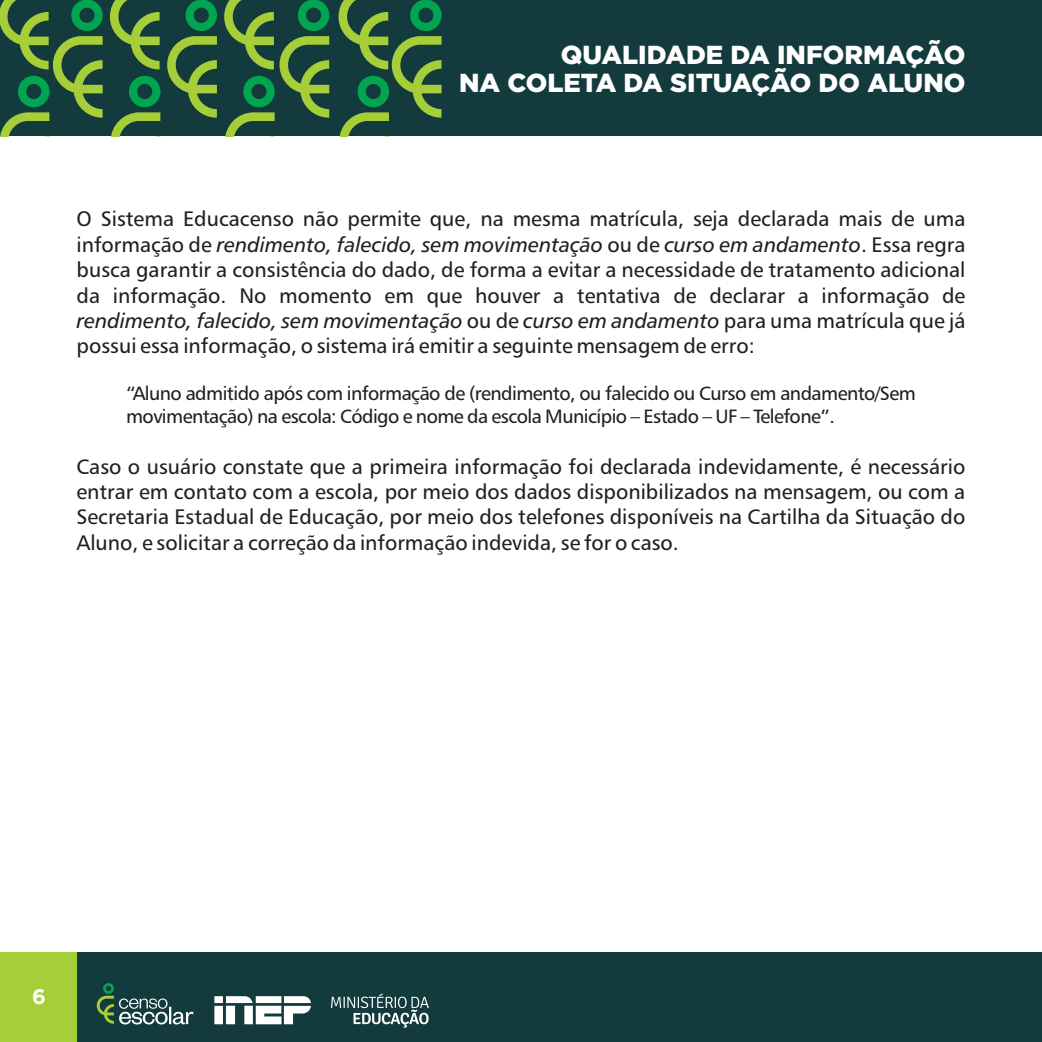
<style>
.page{position:relative;width:1042px;height:1042px;background:#fff}
.page>*{position:absolute;margin:0;border:0;box-sizing:border-box;transform-origin:0 0}
.t1{font:900 26.07px/28.3px "Gotham";color:#fff;text-align:right}
.t2{font:21px/25.4px "Humanist 777 BT Roman B";color:#231f20}
.t3{font:21px "Humanist 777 BT Italic B";color:#231f20}
.t4{font:700 21px "Gotham";color:#fff}
.t5{font:19.25px/23.3px "Humanist 777 BT Roman B";letter-spacing:-.03em;color:#231f20}
.s1{font-family:"Humanist 777 BT Roman B"}
</style>
<div class="page">
<div style="left:0;top:0;width:1042px;height:136px;background:#133a3d"></div>
<div style="left:0;top:952px;width:1042px;height:90px;background:#133a3d"></div>
<svg style="left:331px;top:993px;width:98px;height:34px"></svg>
<svg style="left:214px;top:996px;width:97px;height:28px"></svg>
<svg style="left:97px;top:983px;width:96px;height:41px"></svg>
<div style="left:0;top:952px;width:77px;height:90px;background:#a6ce39"></div>
<svg style="left:110px;top:0;width:50px;height:69px"></svg>
<svg style="left:338px;top:0;width:104px;height:136px"></svg>
<svg style="left:167px;top:0;width:50px;height:118px"></svg>
<svg style="left:224px;top:0;width:105px;height:136px"></svg>
<svg style="left:111px;top:76px;width:49px;height:60px"></svg>
<svg style="left:0;top:0;width:103px;height:136px"></svg>
<p class="t1" style="left:459px;top:42px;width:508px">QUALIDADE DA INFORMAÇÃO<br>NA COLETA DA SITUAÇÃO DO ALUNO</p>
<p class="t2" style="left:77px;top:208px;width:890px">O Sistema Educacenso não permite que, na mesma matrícula, seja declarada mais de uma</p>
<p class="t3" style="left:77px;top:236px;width:890px"><span class="s1">informação de</span> rendimento, falecido, sem movimentação <span class="s1">ou de</span> curso em andamento<span class="s1">. Essa regra</span></p>
<p class="t2" style="left:77px;top:259px;width:890px">busca garantir a consistência do dado, de forma a evitar a necessidade de tratamento adicional da informação. No momento em que houver a tentativa de declarar a informação de</p>
<p class="t3" style="left:77px;top:312px;width:890px">rendimento, falecido, sem movimentação <span class="s1">ou de</span> curso em andamento <span class="s1">para uma matrícula que já</span></p>
<p class="t2" style="left:77px;top:335px;width:679px">possui essa informação, o sistema irá emitir a seguinte mensagem de erro:</p>
<p class="t5" style="left:126px;top:383px;width:791px">“Aluno admitido após com informação de (rendimento, ou falecido ou Curso em andamento/Sem movimentação) na escola: Código e nome da escola Município – Estado – UF – Telefone”.</p>
<p class="t2" style="left:76px;top:455px;width:890px;text-align:justify">Caso o usuário constate que a primeira informação foi declarada indevidamente, é necessário entrar em contato com a escola, por meio dos dados disponibilizados na mensagem, ou com a Secretaria Estadual de Educação, por meio dos telefones disponíveis na Cartilha da Situação do Aluno, e solicitar a correção da informação indevida, se for o caso.</p>
<p class="t4" style="left:32px;top:987px;width:15px">6</p>
</div>
